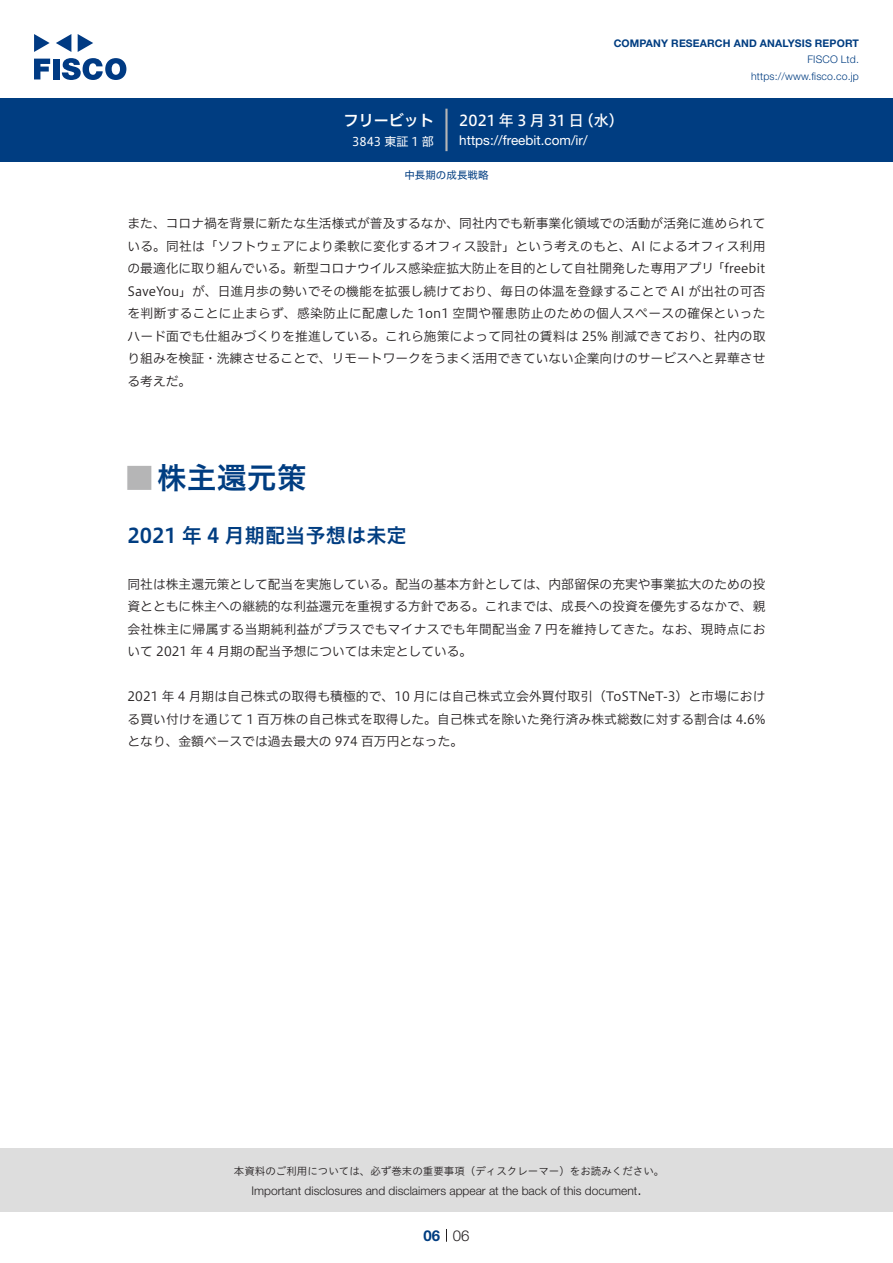
<style>
.page{position:relative;width:893px;height:1263px;background:#fff}
.page>*{position:absolute;margin:0;border:0;box-sizing:border-box;transform-origin:0 0}
.t1{font:30px "Hiragino UD Sans Std N W6";color:#003d81}
.t2{font:700 24px "Koz Go Pro";color:#b5b5b6}
.t3{font:20.25px "Hiragino UD Sans Std W6";color:#003d81}
.t4{font:15px "Hiragino UD Sans F Std N W5";letter-spacing:.175em;color:#fff}
.t5{font:15px "Hiragino UD Sans F Std N W6";color:#fff}
.t6{font:300 15px "Helvetica Neue LT Std";color:#231f20}
.t7{font:700 15px "Helvetica Neue LT Std";color:#003d81}
.t8{font:13.5px "Helvetica Neue LT Std";color:#fff}
.t9{font:12.75px/22.5px "Hiragino UD Sans F Std N W3";color:#231f20;text-align:justify}
.t10{font:300 12px "Helvetica Neue LT Std";color:#231f20}
.t11{font:12px "Hiragino UD Sans F Std N W4";color:#fff}
.t12{font:10.5px "Hiragino UD Sans Std W3";color:#231f20}
.t13{font:700 10.5px "Helvetica Neue LT Std";letter-spacing:.015em;color:#003d81}
.t14{font:300 10.5px/16.5px "Helvetica Neue LT Std";letter-spacing:.015em;color:#003d81;text-align:right}
.t15{font:10.5px "Hiragino UD Sans F Std N W4";color:#003d81}
</style>
<div class="page">
<div style="left:0;top:1148px;width:893px;height:64px;background:#ddd"></div>
<svg style="left:34px;top:59px;width:16px;height:20px"></svg>
<div style="left:53px;top:59px;width:6px;height:20px;background:#003a83"></div>
<svg style="left:62px;top:58px;width:64px;height:22px"></svg>
<svg style="left:34px;top:34px;width:16px;height:18px"></svg>
<svg style="left:78px;top:34px;width:15px;height:18px"></svg>
<svg style="left:56px;top:34px;width:15px;height:18px"></svg>
<div style="left:0;top:98px;width:893px;height:64px;background:#003d81"></div>
<hr style="left:445px;top:109px;width:3px;height:42px;background:#b5b5b6">
<svg style="left:446px;top:1229px;width:1px;height:13px"></svg>
<p class="t5" style="left:344px;top:109px;width:92px">フリービット</p>
<p class="t11" style="left:352px;top:132px;width:83px">3843 東証 1 部</p>
<p class="t13" style="left:614px;top:37px;width:247px">COMPANY RESEARCH AND ANALYSIS REPORT</p>
<p class="t14" style="left:751px;top:51px;width:109px">FISCO Ltd. https://www.fisco.co j p.</p>
<p class="t4" style="left:459px;top:109px;width:126px">2021年3月31日</p>
<p class="t4" style="left:579px;top:109px;width:46px">（水(</p>
<p class="t8" style="left:459px;top:132px;width:130px">https://freebit.com /i r/</p>
<p class="t15" style="left:404px;top:167px;width:85px">中長期の成長戦略</p>
<p class="t9" style="left:128px;top:211px;width:639px;text-align:right">また、コロナ禍を背景に新たな生活様式が普及するなか、同社内でも新事業化領域での活動が活発に進められている。同社は「ソフトウェアにより柔軟に変化するオフィス設計」という考えのもと、AI によるオフィス利用「freebit</p>
<p class="t9" style="left:128px;top:256px;width:639px;text-align:left">の最適化に取り組んでいる。新型コロナウイルス感染症拡大防止を目的として自社開発した専用アプリSaveYou」が、日進月歩の勢いでその機能を拡張し続けており、毎日の体温を登録することで AI が出社の可否を判断することに止まらず、感染防止に配慮した 1on1 空間や罹患防止のための個人スペースの確保といったハード面でも仕組みづくりを推進している。これら施策によって同社の賃料は 25% 削減できており、社内の取り組みを検証・洗練させることで、リモートワークをうまく活用できていない企業向けのサービスへと昇華させる考えだ。</p>
<h1 class="t1" style="left:157px;top:455px;width:151px">株主還元策</h1>
<h2 class="t2" style="left:128px;top:462px;width:25px">█</h2>
<h3 class="t3" style="left:128px;top:520px;width:281px">2021 年 4 月期配当予想は未定</h3>
<p class="t9" style="left:128px;top:572px;width:639px">同社は株主還元策として配当を実施している。配当の基本方針としては、内部留保の充実や事業拡大のための投資とともに株主への継続的な利益還元を重視する方針である。これまでは、成長への投資を優先するなかで、親会社株主に帰属する当期純利益がプラスでもマイナスでも年間配当金 7 円を維持してきた。なお、現時点において 2021 年 4 月期の配当予想については未定としている。</p>
<p class="t9" style="left:128px;top:684px;width:639px">2021 年 4 月期は自己株式の取得も積極的で、10 月には自己株式立会外買付取引（ToSTNeT-3）と市場における買い付けを通じて 1 百万株の自己株式を取得した。自己株式を除いた発行済み株式総数に対する割合は 4.6%となり、金額ベースでは過去最大の 974 百万円となった。</p>
<p class="t12" style="left:234px;top:1163px;width:432px">本資料のご利用については、必ず巻末の重要事項（ディスクレーマー）をお読みください。</p>
<p class="t6" style="left:637px;top:1180px;width:6px">.</p>
<p class="t10" style="left:251px;top:1183px;width:387px">Important disclosures and disclaimers appear at the back of this document</p>
<p class="t7" style="left:423px;top:1226px;width:18px">06</p>
<p class="t6" style="left:453px;top:1226px;width:18px">06</p>
</div>
